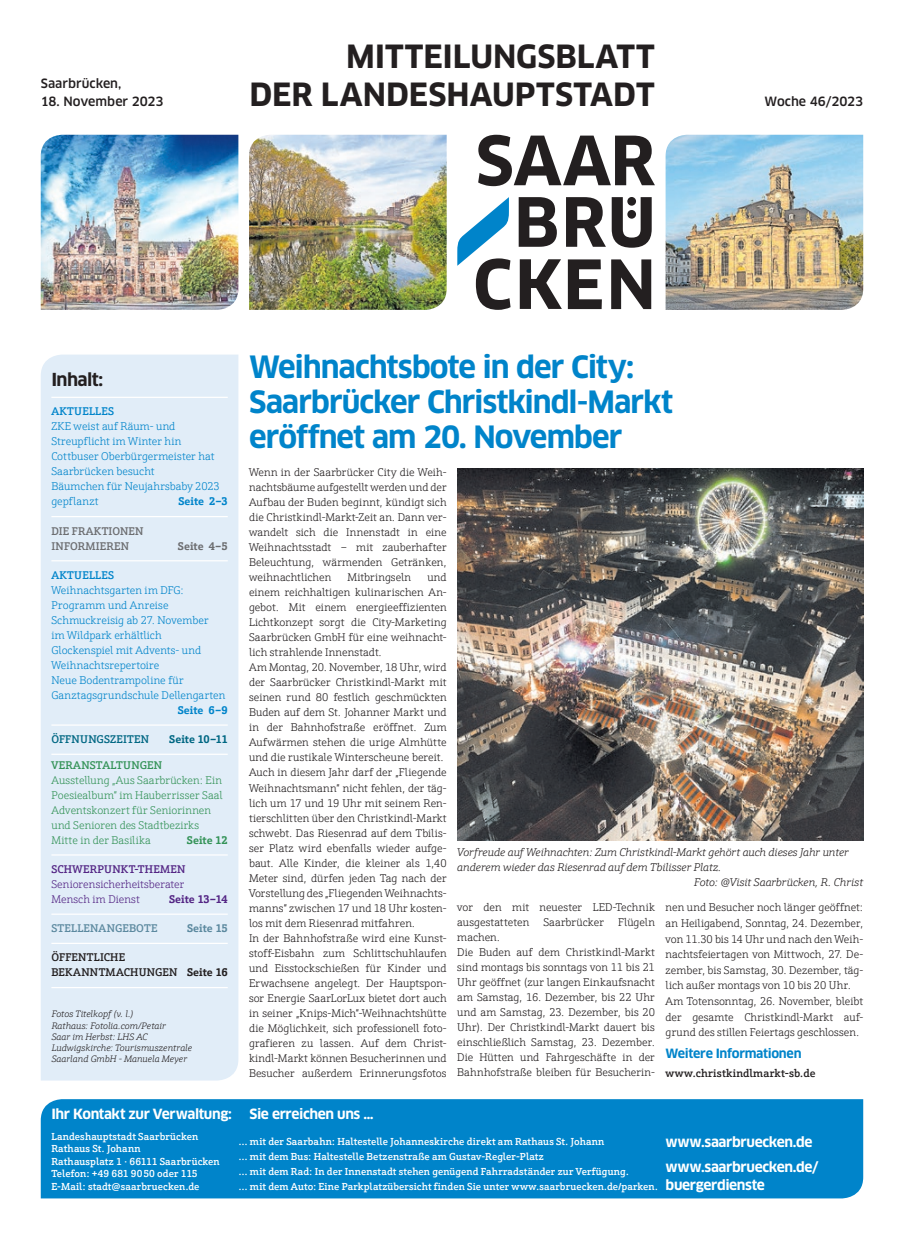
<style>
.page{position:relative;width:904px;height:1241px;background:#fff}
.page>*{position:absolute;margin:0;border:0;box-sizing:border-box;transform-origin:0 0}
.t1{font:700 31.25px/37.5px "Clan OT";color:#231f20;text-align:right}
.t2{font:700 30px/35px "Clan OT";letter-spacing:-.04em;color:#0084ca}
.t3{font:700 17.5px "Clan OT";color:#231f20}
.t4{font:700 13.75px/24.9px "Clan OT";letter-spacing:-.03em;color:#fff}
.t5{font:500 12.5px "Clan OT";letter-spacing:-.005em;color:#231f20}
.t6{font:700 12.5px "Clan OT";letter-spacing:-.025em;color:#0084ca}
.t7{font:300 11.25px/15px "Schnebel Slab Pro";color:#231f20}
.t8{font:300 11.25px/15px "Schnebel Slab Pro";color:#0084ca}
.t9{font:italic 300 11.25px "Schnebel Slab Pro";letter-spacing:-.005em;color:#231f20}
.t10{font:300 11.25px/15px "Schnebel Slab Pro";letter-spacing:.005em;color:#349358}
.t11{font:500 11.25px/15px "Schnebel Slab Pro";letter-spacing:.02em;color:#231f20}
.t12{font:300 11.25px/15px "Schnebel Slab Pro";color:#542685}
.t13{font:500 11.25px/15px "Schnebel Slab Pro";letter-spacing:.02em;color:#6c6d70}
.t14{font:500 11.25px "Schnebel Slab Pro";letter-spacing:.025em;color:#0084ca}
.t15{font:500 11.25px "Schnebel Slab Pro";letter-spacing:.025em;color:#542685}
.t16{font:700 11.25px "Schnebel Slab Pro";color:#0084ca}
.t17{font:500 11.25px "Schnebel Slab Pro";letter-spacing:.015em;color:#349358}
.t18{font:500 11.25px "Schnebel Slab Pro";color:#5c899f}
.t19{font:500 11.25px "Schnebel Slab Pro";letter-spacing:.02em;color:#006783}
.t20{font:700 11.25px "Schnebel Slab Pro";color:#006783}
.t21{font:700 11.25px "Schnebel Slab Pro";color:#542685}
.t22{font:700 11.25px "Schnebel Slab Pro";color:#6c6d70}
.t23{font:700 11.25px "Schnebel Slab Pro";color:#349358}
.t24{font:700 11.25px "Schnebel Slab Pro";color:#5c899f}
.t25{font:500 10.25px/12.5px "Schnebel Slab Pro";letter-spacing:.005em;color:#fff}
.t26{font:italic 300 9.38px/11.2px "Schnebel Slab Pro";color:#231f20}
.s1{font-weight:700}
</style>
<div class="page">
<div style="left:41px;top:354px;width:197px;height:726px;background:#e1edf8"></div>
<div style="left:41px;top:1099px;width:822px;height:99px;background:#0084ca"></div>
<hr style="left:51px;top:396px;width:177px;height:2px;background:#fff">
<hr style="left:51px;top:516px;width:177px;height:1px;background:#fff">
<hr style="left:51px;top:560px;width:177px;height:1px;background:#fff">
<hr style="left:51px;top:724px;width:177px;height:1px;background:#fff">
<hr style="left:51px;top:753px;width:177px;height:1px;background:#fff">
<hr style="left:51px;top:854px;width:177px;height:1px;background:#fff">
<hr style="left:51px;top:913px;width:177px;height:1px;background:#fff">
<hr style="left:51px;top:942px;width:177px;height:1px;background:#fff">
<hr style="left:51px;top:986px;width:177px;height:2px;background:#fff">
<svg style="left:457px;top:135px;width:198px;height:175px"></svg>
<img style="left:41px;top:135px;width:197px;height:175px">
<img style="left:249px;top:135px;width:197px;height:175px">
<img style="left:665px;top:135px;width:198px;height:175px">
<img style="left:457px;top:468px;width:406px;height:372px">
<p class="t5" style="left:41px;top:76px;width:82px">Saarbrücken,</p>
<p class="t5" style="left:41px;top:94px;width:124px">18. November 2023</p>
<h1 class="t1" style="left:249px;top:38px;width:407px">Mitteilungsblatt<br>der Landeshauptstadt</h1>
<p class="t5" style="left:764px;top:94px;width:100px">Woche 46/2023</p>
<h3 class="t3" style="left:51px;top:369px;width:53px">Inhalt:</h3>
<p class="t14" style="left:51px;top:405px;width:64px">Aktuelles</p>
<p class="t8" style="left:51px;top:419px;width:170px">ZKE weist auf Räum- und<br>Streupflicht im Winter hin<br>Cottbuser Oberbürgermeister hat<br>Saarbrücken besucht<br>Bäumchen für Neujahrsbaby 2023 gepflanzt</p>
<p class="t16" style="left:178px;top:494px;width:51px">Seite 2–3</p>
<p class="t13" style="left:51px;top:523px;width:94px">Die Fraktionen informieren</p>
<p class="t22" style="left:178px;top:538px;width:51px">Seite 4–5</p>
<p class="t14" style="left:51px;top:568px;width:64px">Aktuelles</p>
<p class="t8" style="left:51px;top:582px;width:175px">Weihnachtsgarten im DFG:<br>Programm und Anreise<br>Schmuckreisig ab 27. November<br>im Wildpark erhältlich<br>Glockenspiel mit Advents- und<br>Weihnachtsrepertoire<br>Neue Bodentrampoline für<br>Ganztagsgrundschule Dellengarten</p>
<p class="t16" style="left:178px;top:703px;width:52px">Seite 6–9</p>
<p class="t19" style="left:51px;top:732px;width:99px">Öffnungszeiten</p>
<p class="t20" style="left:169px;top:732px;width:60px">Seite 10–11</p>
<p class="t17" style="left:51px;top:758px;width:112px">veranstaltungen</p>
<p class="t10" style="left:51px;top:772px;width:173px">Ausstellung „Aus Saarbrücken: Ein<br>Poesiealbum“ im Hauberrisser Saal<br>Adventskonzert für Seniorinnen und Senioren des Stadtbezirks<br>Mitte in der Basilika</p>
<p class="t23" style="left:187px;top:832px;width:42px">Seite 12</p>
<p class="t15" style="left:51px;top:862px;width:136px">Schwerpunkt-themen</p>
<p class="t12" style="left:51px;top:876px;width:135px">Seniorensicherheitsberater<br>Mensch im Dienst</p>
<p class="t21" style="left:169px;top:892px;width:60px">Seite 13–14</p>
<p class="t18" style="left:51px;top:921px;width:8px">STELLEN</p>
<p class="t18" style="left:99px;top:921px;width:17px">ANGE</p>
<p class="t18" style="left:129px;top:921px;width:16px">BOTE</p>
<p class="t24" style="left:187px;top:921px;width:42px">Seite 15</p>
<p class="t11" style="left:51px;top:949px;width:178px">Öffentliche<br>Bekanntmachungen <span class="s1">Seite 16</span></p>
<p class="t26" style="left:52px;top:1008px;width:142px">Fotos Titelkopf (v. l.)<br>Rathaus: Fotolia.com/Petair<br>Saar im Herbst: LHS AC<br>Ludwigskirche: Tourismuszentrale<br>Saarland GmbH - Manuela Meyer</p>
<h2 class="t2" style="left:249px;top:350px;width:426px">Weihnachtsbote in der City:<br>Saarbrücker Christkindl-Markt eröffnet am 20. November</h2>
<p class="t7" style="left:249px;top:465px;width:199px;text-align:justify">Wenn in der Saarbrücker City die Weih&shy;nachtsbäume aufgestellt werden und der Aufbau der Buden beginnt, kündigt sich die Christkindl-Markt-Zeit an. Dann ver&shy;wandelt sich die Innenstadt in eine Weihnachtsstadt – mit zauberhafter Beleuchtung, wärmenden Getränken, weihnachtlichen</p>
<p class="t7" style="left:249px;top:570px;width:199px;text-indent:178px">und einem reichhaltigen kulinarischen An&shy;gebot. Mit einem energieeffizienten Lichtkonzept sorgt die City-Marketing Saarbrücken GmbH für eine weihnacht&shy;lich strahlende Innenstadt.<br>Am Montag, 20. November, 18 Uhr, wird der Saarbrücker Christkindl-Markt mit seinen rund 80 festlich geschmückten Buden auf dem St. Johanner Markt und in der Bahnhofstraße eröffnet. Zum Aufwärmen stehen die urige Almhütte und die rustikale Winterscheune bereit.<br>Auch in diesem Jahr darf der „Fliegende Weihnachtsmann“ nicht fehlen, der täg&shy;lich um 17 und 19 Uhr mit seinem Ren&shy;tierschlitten über den Christkindl-Markt schwebt. Das Riesenrad auf dem Tbilis&shy;ser Platz wird ebenfalls wieder aufge&shy;baut. Alle Kinder, die kleiner als 1,40<br>Meter sind, dürfen jeden Tag nach der Vorstellung des „Fliegenden Weihnachts&shy;manns“ zwischen 17 und 18 Uhr kosten&shy;los mit dem Riesenrad mitfahren.<br>In der Bahnhofstraße wird eine Kunst&shy;stoff-Eisbahn zum Schlittschuhlaufen und Eisstockschießen für Kinder und Erwachsene angelegt. Der Hauptspon&shy;sor Energie SaarLorLux bietet dort auch in seiner „Knips-Mich“-Weihnachtshütte die Möglichkeit, sich professionell foto&shy;grafieren zu lassen. Auf dem Christ&shy;kindl-Markt können Besucherinnen und Besucher außerdem Erinnerungsfotos</p>
<p class="t7" style="left:347px;top:570px;width:65px">Mitbringseln</p>
<p class="t9" style="left:457px;top:845px;width:393px">Vorfreude auf Weihnachten: Zum Christkindl-Markt gehört auch dieses Jahr unter</p>
<p class="t9" style="left:457px;top:860px;width:266px">anderem wieder das Riesenrad auf dem Tbilisser Platz.</p>
<p class="t9" style="left:694px;top:875px;width:170px">Foto: @Visit Saarbrücken, R. Christ</p>
<p class="t7" style="left:457px;top:900px;width:199px">vor den mit neuester LED-Technik ausgestatteten Saarbrücker Flügeln machen.<br>Die Buden auf dem Christkindl-Markt sind montags bis sonntags von 11 bis 21<br>Uhr geöffnet (zur langen Einkaufsnacht am Samstag, 16. Dezember, bis 22 Uhr und am Samstag, 23. Dezember, bis 20<br>Uhr). Der Christkindl-Markt dauert bis einschließlich Samstag, 23. Dezember.<br>Die Hütten und Fahrgeschäfte in der Bahnhofstraße bleiben für Besucherin-</p>
<p class="t7" style="left:665px;top:899px;width:199px;line-height:15.6px">nen und Besucher noch länger geöffnet: an Heiligabend, Sonntag, 24. Dezember, von 11.30 bis 14 Uhr und nach den Weih&shy;nachtsfeiertagen von Mittwoch, 27. De&shy;zember, bis Samstag, 30. Dezember, täg&shy;lich außer montags von 10 bis 20 Uhr.<br>Am Totensonntag, 26. November, bleibt der gesamte Christkindl-Markt auf&shy;grund des stillen Feiertags geschlossen.</p>
<p class="t6" style="left:665px;top:1045px;width:137px">Weitere Informationen</p>
<p class="t11" style="left:665px;top:1065px;width:151px">www.christkindlmarkt-sb.de</p>
<p class="t4" style="left:250px;top:1101px;width:125px">Sie erreichen uns …</p>
<p class="t25" style="left:238px;top:1133px;width:421px;line-height:15px">... mit der Saarbahn: Haltestelle Johanneskirche direkt am Rathaus St. Johann<br>... mit dem Bus: Haltestelle Betzenstraße am Gustav-Regler-Platz<br>... mit dem Rad: In der Innenstadt stehen genügend Fahrradständer zur Verfügung.<br>... mit dem Auto: Eine Parkplatzübersicht finden Sie unter www.saarbruecken.de/parken.</p>
<p class="t4" style="left:665px;top:1129px;width:154px">www.saarbruecken.de www.saarbruecken.de/</p>
<p class="t4" style="left:51px;top:1101px;width:182px">Ihr Kontakt zur Verwaltung:</p>
<p class="t25" style="left:51px;top:1129px;width:170px">Landeshauptstadt Saarbrücken<br>Rathaus St. Johann<br>Rathausplatz 1 · 66111 Saarbrücken<br>Telefon: +49 681 9050 oder 115<br>E-Mail: stadt@saarbruecken.de</p>
<p class="t4" style="left:665px;top:1171px;width:101px">buergerdienste</p>
</div>
